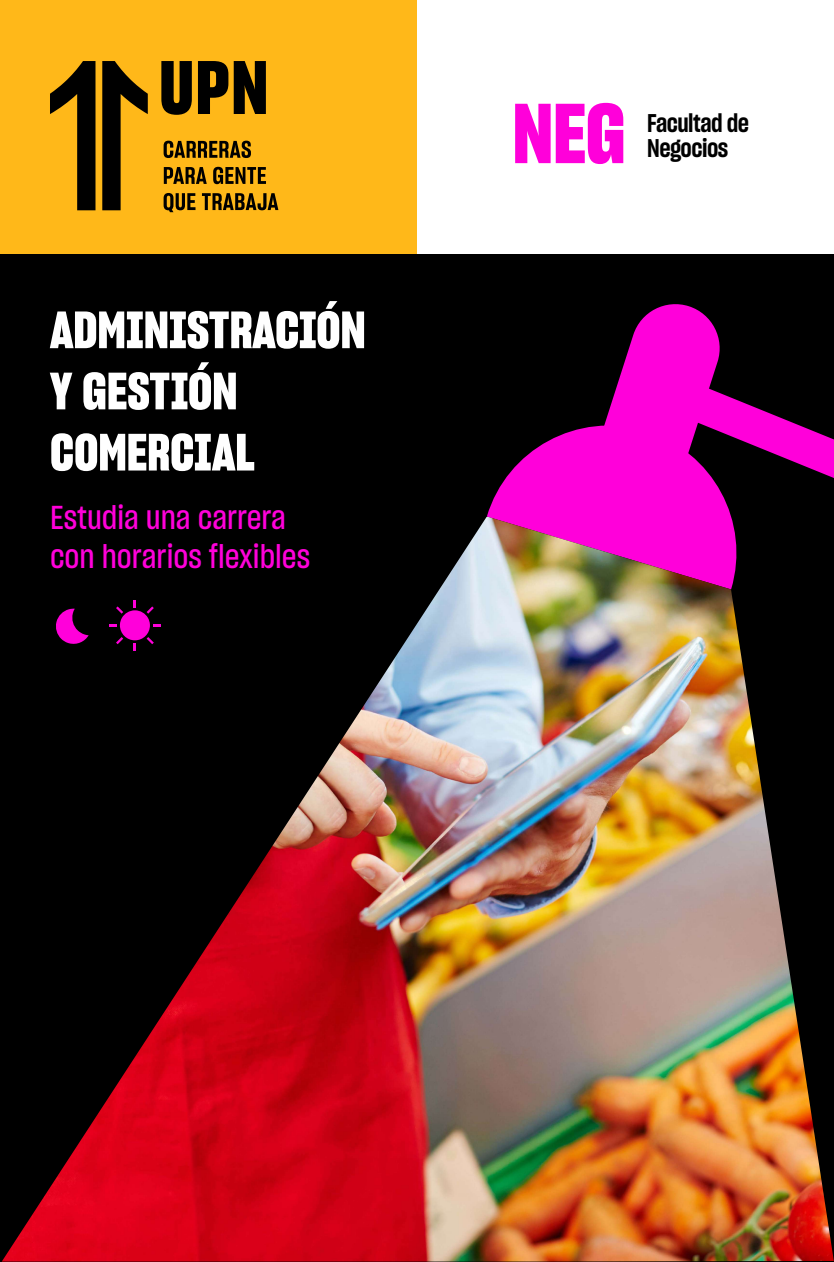
<style>
.page{position:relative;width:834px;height:1262px;background:#fff}
.page>*{position:absolute;margin:0;border:0;box-sizing:border-box;transform-origin:0 0}
.t1{font:82.5px "Sharp Grotesk Bold 15";color:#ff00da}
.t2{font:50.95px/61.1px "Sharp Grotesk Bold 15";color:#fff}
.t3{font:32.5px/39px "Sharp Grotesk Medium 15";color:#ff00da}
.t4{font:25px/25.5px "Sharp Grotesk Semi Bold 15";letter-spacing:-.02em;color:#000}
</style>
<div class="page">
<div style="left:0;top:251px;width:834px;height:1011px;background:#000"></div>
<div style="left:0;top:0;width:417px;height:254px;background:#ffb819"></div>
<div style="left:417px;top:0;width:417px;height:254px;background:#fff"></div>
<svg style="left:161px;top:61px;width:31px;height:54px"></svg>
<svg style="left:198px;top:61px;width:30px;height:53px"></svg>
<svg style="left:234px;top:61px;width:32px;height:53px;background:#2b1f04"></svg>
<svg style="left:50px;top:61px;width:46px;height:149px"></svg>
<svg style="left:102px;top:61px;width:46px;height:149px"></svg>
<svg style="left:164px;top:141px;width:87px;height:17px"></svg>
<svg style="left:164px;top:167px;width:43px;height:17px"></svg>
<svg style="left:213px;top:167px;width:53px;height:17px"></svg>
<svg style="left:164px;top:193px;width:32px;height:19px"></svg>
<svg style="left:202px;top:193px;width:76px;height:17px"></svg>
<svg style="left:487px;top:428px;width:94px;height:89px;fill:#ff00da"></svg>
<svg style="left:581px;top:304px;width:253px;height:213px"></svg>
<img style="left:2px;top:517px;width:832px;height:745px">
<svg style="left:109px;top:600px;width:51px;height:51px"></svg>
<svg style="left:55px;top:609px;width:34px;height:36px"></svg>
<h2 class="t2" style="left:50px;top:298px;width:317px">ADMINISTRACIÓN<br>Y GESTIÓN<br>COMERCIAL</h2>
<p class="t3" style="left:50px;top:497px;width:262px">Estudia una carrera con horarios flexibles</p>
<h1 class="t1" style="left:513px;top:77px;width:115px">NEG</h1>
<p class="t4" style="left:647px;top:109px;width:103px">Facultad de<br>Negocios</p>
</div>
